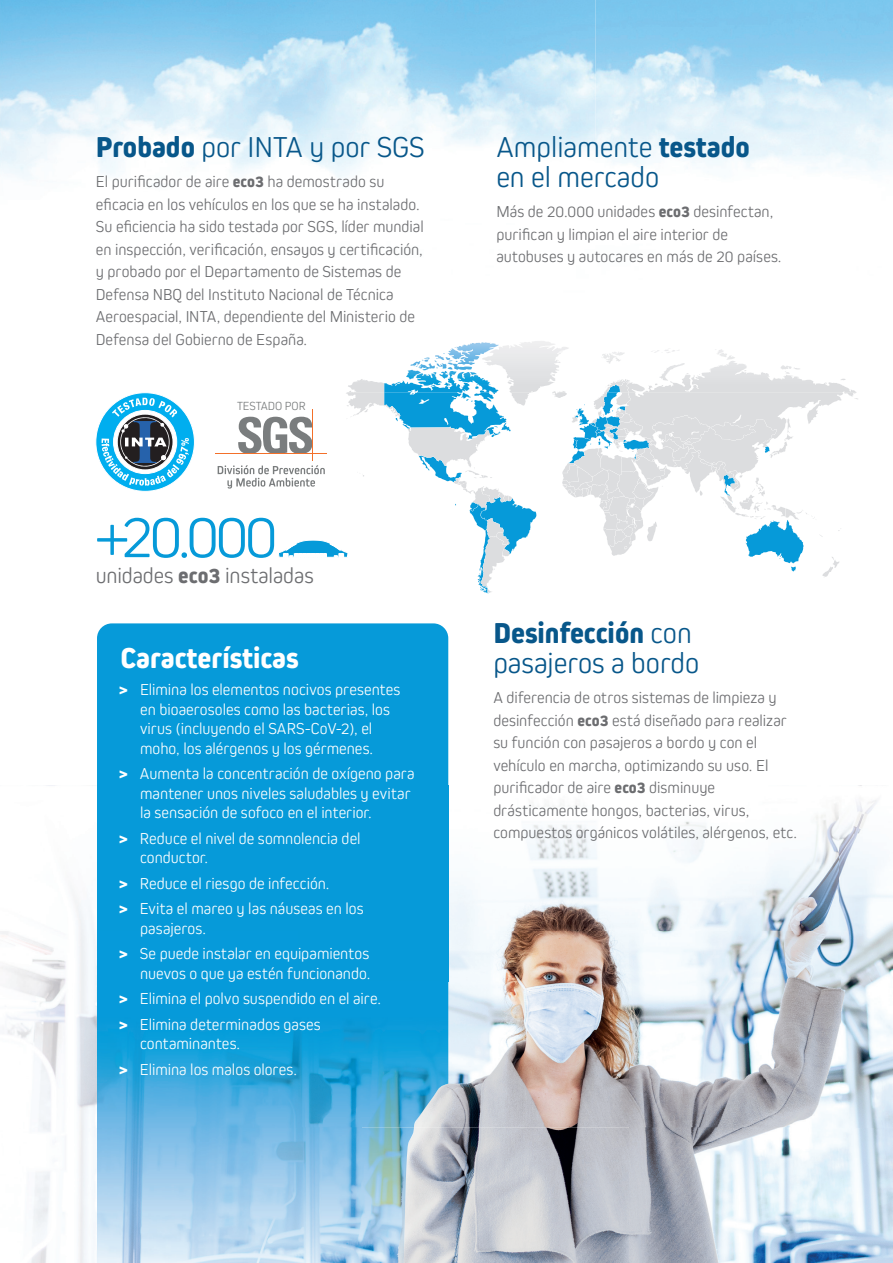
<style>
.page{position:relative;width:893px;height:1263px;background:#fff}
.page>*{position:absolute;margin:0;border:0;box-sizing:border-box;transform-origin:0 0}
.t1{font:300 61.95px "Kiro";color:#069ad9}
.t2{font:300 30px/30px "Kiro";color:#08578a}
.t3{font:800 30px "Kiro";color:#fff}
.t4{font:300 22.5px "Kiro";color:#6c6d70}
.t5{font:300 16.5px/22.5px "Kiro";letter-spacing:.005em;color:#6c6d70}
.t6{font:300 16.5px/19.5px "Kiro";color:#fff}
.t7{font:300 12.3px "Kiro";color:#7a7d7e}
.s1{font-weight:800}
</style>
<div class="page">
<img style="left:892px;top:895px;width:1px;height:232px">
<img style="left:298px;top:375px;width:239px;height:377px">
<img style="left:0;top:0;width:297px;height:180px">
<img style="left:596px;top:0;width:297px;height:171px">
<img style="left:468px;top:423px;width:28px;height:25px">
<img style="left:448px;top:752px;width:1px;height:33px">
<img style="left:844px;top:379px;width:14px;height:21px">
<img style="left:297px;top:0;width:299px;height:178px">
<img style="left:768px;top:410px;width:23px;height:48px">
<img style="left:735px;top:442px;width:24px;height:36px">
<img style="left:410px;top:392px;width:331px;height:31px">
<img style="left:1px;top:785px;width:96px;height:478px">
<img style="left:414px;top:1127px;width:478px;height:136px">
<img style="left:448px;top:785px;width:392px;height:293px">
<img style="left:840px;top:785px;width:52px;height:342px">
<img style="left:448px;top:1078px;width:392px;height:49px">
<img style="left:97px;top:623px;width:351px;height:504px">
<img style="left:97px;top:1127px;width:317px;height:136px">
<img style="left:218px;top:465px;width:107px;height:9px">
<img style="left:227px;top:478px;width:88px;height:11px">
<svg style="left:238px;top:417px;width:74px;height:36px"></svg>
<hr style="left:216px;top:453px;width:111px;height:1px;background:#f3702a">
<hr style="left:312px;top:409px;width:1px;height:52px;background:#f3702a">
<img style="left:604px;top:530px;width:10px;height:15px">
<img style="left:609px;top:536px;width:19px;height:20px">
<img style="left:603px;top:523px;width:11px;height:7px">
<img style="left:684px;top:470px;width:17px;height:23px">
<img style="left:685px;top:451px;width:38px;height:34px">
<img style="left:690px;top:438px;width:11px;height:4px">
<svg style="left:762px;top:438px;width:9px;height:15px"></svg>
<img style="left:726px;top:462px;width:2px;height:12px">
<img style="left:716px;top:462px;width:10px;height:23px">
<svg style="left:700px;top:459px;width:17px;height:15px"></svg>
<img style="left:735px;top:471px;width:5px;height:20px">
<svg style="left:727px;top:471px;width:11px;height:18px"></svg>
<img style="left:723px;top:474px;width:12px;height:21px">
<img style="left:727px;top:494px;width:27px;height:8px">
<img style="left:454px;top:456px;width:8px;height:19px">
<img style="left:418px;top:455px;width:36px;height:27px">
<img style="left:488px;top:503px;width:11px;height:15px">
<img style="left:499px;top:497px;width:37px;height:54px">
<img style="left:486px;top:538px;width:23px;height:49px">
<img style="left:477px;top:531px;width:10px;height:48px">
<svg style="left:496px;top:532px;width:14px;height:24px"></svg>
<img style="left:478px;top:502px;width:12px;height:8px">
<img style="left:486px;top:518px;width:18px;height:20px">
<img style="left:469px;top:504px;width:19px;height:27px">
<img style="left:481px;top:502px;width:18px;height:1px">
<img style="left:465px;top:470px;width:15px;height:5px">
<img style="left:455px;top:502px;width:23px;height:9px">
<img style="left:510px;top:392px;width:23px;height:14px">
<img style="left:400px;top:392px;width:96px;height:16px">
<img style="left:474px;top:392px;width:23px;height:10px">
<img style="left:346px;top:392px;width:22px;height:24px">
<img style="left:384px;top:392px;width:16px;height:25px">
<img style="left:671px;top:434px;width:19px;height:12px">
<img style="left:771px;top:434px;width:20px;height:20px">
<img style="left:778px;top:434px;width:15px;height:17px">
<img style="left:705px;top:419px;width:6px;height:22px">
<img style="left:711px;top:419px;width:56px;height:22px">
<img style="left:752px;top:477px;width:12px;height:16px">
<svg style="left:755px;top:477px;width:9px;height:13px"></svg>
<img style="left:786px;top:508px;width:17px;height:12px">
<svg style="left:700px;top:490px;width:3px;height:6px"></svg>
<img style="left:647px;top:522px;width:10px;height:19px">
<img style="left:751px;top:520px;width:37px;height:15px">
<img style="left:754px;top:520px;width:33px;height:13px">
<img style="left:822px;top:557px;width:17px;height:19px">
<img style="left:671px;top:439px;width:10px;height:7px">
<img style="left:671px;top:444px;width:3px;height:23px">
<img style="left:671px;top:425px;width:15px;height:1px">
<img style="left:671px;top:415px;width:33px;height:10px">
<img style="left:671px;top:392px;width:166px;height:18px">
<img style="left:837px;top:392px;width:20px;height:9px">
<img style="left:604px;top:511px;width:23px;height:12px">
<img style="left:636px;top:521px;width:7px;height:10px">
<img style="left:627px;top:511px;width:16px;height:10px">
<svg style="left:614px;top:518px;width:22px;height:31px"></svg>
<svg style="left:682px;top:442px;width:19px;height:11px"></svg>
<svg style="left:453px;top:475px;width:60px;height:27px"></svg>
<img style="left:672px;top:446px;width:16px;height:14px">
<img style="left:693px;top:448px;width:3px;height:22px">
<img style="left:673px;top:448px;width:20px;height:22px">
<img style="left:737px;top:496px;width:15px;height:14px">
<img style="left:721px;top:496px;width:16px;height:17px">
<img style="left:408px;top:356px;width:436px;height:36px">
<img style="left:541px;top:341px;width:1px;height:25px">
<img style="left:482px;top:341px;width:59px;height:25px">
<img style="left:440px;top:362px;width:32px;height:8px">
<img style="left:454px;top:342px;width:28px;height:20px">
<img style="left:363px;top:379px;width:21px;height:13px">
<img style="left:347px;top:379px;width:16px;height:13px">
<svg style="left:552px;top:382px;width:119px;height:129px"></svg>
<img style="left:602px;top:353px;width:23px;height:6px">
<svg style="left:612px;top:351px;width:13px;height:5px"></svg>
<img style="left:695px;top:361px;width:36px;height:19px">
<svg style="left:278px;top:540px;width:70px;height:17px"></svg>
<svg style="left:95px;top:392px;width:100px;height:100px"></svg>
<h2 class="t2" style="left:96px;top:131px;width:330px"><span class="s1">Probado</span> por INTA y por SGS</h2>
<p class="t5" style="left:96px;top:170px;width:329px">El purificador de aire <span class="s1">eco3</span> ha demostrado su eficacia en los vehículos en los que se ha instalado.<br>Su eficiencia ha sido testada por SGS, líder mundial en inspección, verificación, ensayos y certificación, y probado por el Departamento de Sistemas de Defensa NBQ del Instituto Nacional de Técnica Aeroespacial, INTA, dependiente del Ministerio de Defensa del Gobierno de España.</p>
<p class="t7" style="left:237px;top:399px;width:70px">TESTADO POR</p>
<h1 class="t1" style="left:96px;top:501px;width:183px">+20.000</h1>
<h3 class="t4" style="left:96px;top:562px;width:219px">unidades <span class="s1">eco3</span> instaladas</h3>
<h2 class="t3" style="left:121px;top:641px;width:180px">Características</h2>
<p class="t6" style="left:140px;top:680px;width:262px;text-indent:-21px"><span class="s1">&gt;</span> Elimina los elementos nocivos presentes en bioaerosoles como las bacterias, los virus (incluyendo el SARS-CoV-2), el moho, los alérgenos y los gérmenes.</p>
<p class="t6" style="left:140px;top:764px;width:276px;text-indent:-21px"><span class="s1">&gt;</span> Aumenta la concentración de oxígeno para mantener unos niveles saludables y evitar la sensación de sofoco en el interior.</p>
<p class="t6" style="left:140px;top:828px;width:222px;text-indent:-21px"><span class="s1">&gt;</span> Reduce el nivel de somnolencia del conductor.</p>
<p class="t6" style="left:119px;top:870px;width:246px;line-height:25.5px"><span class="s1">&gt;</span> Reduce el riesgo de infección.<br><span class="s1">&gt;</span> Evita el mareo y las náuseas en los</p>
<p class="t6" style="left:119px;top:915px;width:252px;line-height:25.5px;text-indent:21px">pasajeros.<br><span class="s1">&gt;</span> Se puede instalar en equipamientos</p>
<p class="t6" style="left:119px;top:960px;width:264px;line-height:25.5px;text-indent:21px">nuevos o que ya estén funcionando. <span class="s1">&gt;</span> Elimina el polvo suspendido en el aire. <span class="s1">&gt;</span> Elimina determinados gases</p>
<p class="t6" style="left:119px;top:1031px;width:179px;line-height:25.5px;text-indent:21px">contaminantes.<br><span class="s1">&gt;</span> Elimina los malos olores.</p>
<h2 class="t2" style="left:496px;top:131px;width:255px">Ampliamente <span class="s1">testado </span>en el mercado</h2>
<p class="t5" style="left:496px;top:200px;width:287px">Más de 20.000 unidades <span class="s1">eco3</span> desinfectan, purifican y limpian el aire interior de autobuses y autocares en más de 20 países.</p>
<h2 class="t2" style="left:493px;top:617px;width:208px"><span class="s1">Desinfección</span> con pasajeros a bordo</h2>
<p class="t5" style="left:493px;top:686px;width:305px">A diferencia de otros sistemas de limpieza y desinfección <span class="s1">eco3</span> está diseñado para realizar su función con pasajeros a bordo y con el vehículo en marcha, optimizando su uso. El purificador de aire <span class="s1">eco3</span> disminuye drásticamente hongos, bacterias, virus, compuestos orgánicos volátiles, alérgenos, etc.</p>
</div>
